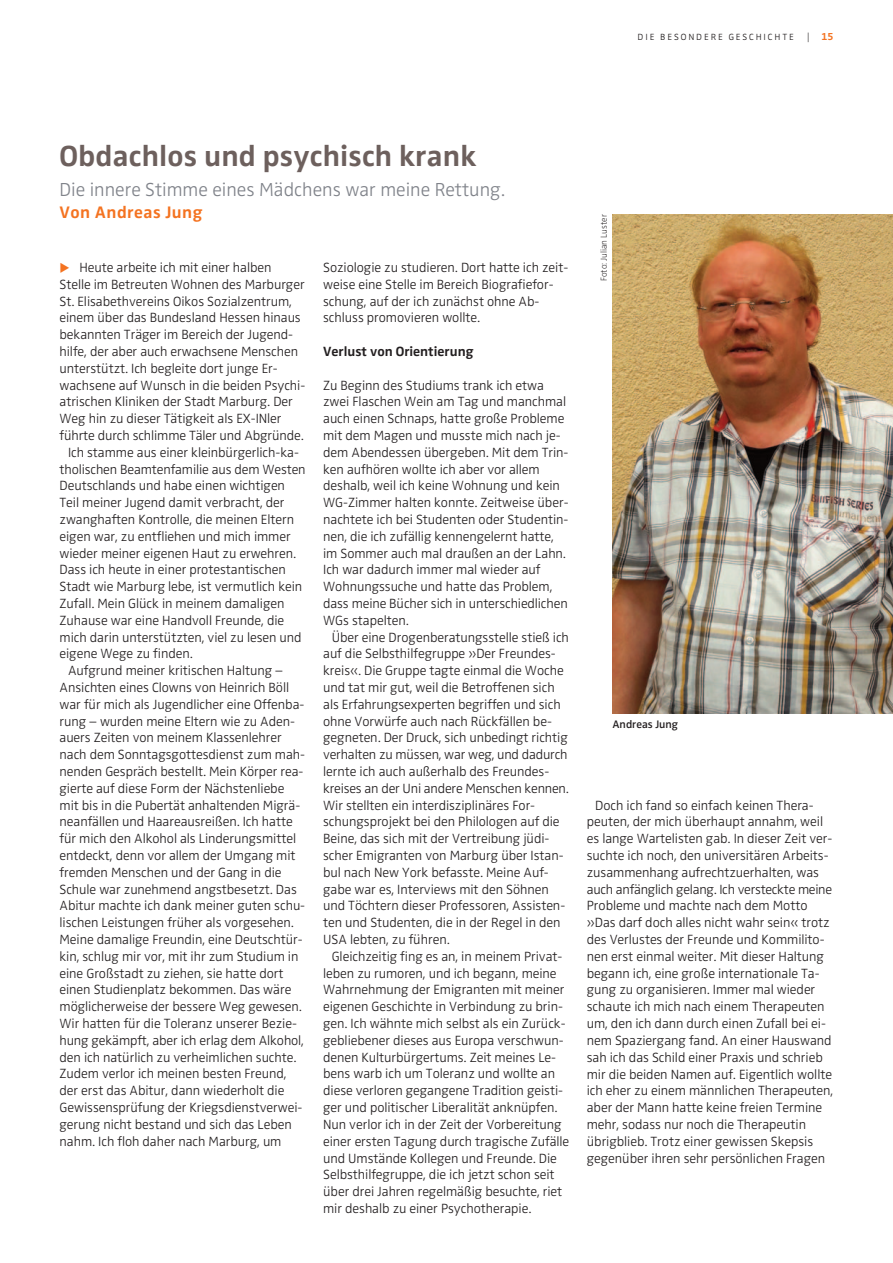
<style>
.page{position:relative;width:893px;height:1263px;background:#fff}
.page>*{position:absolute;margin:0;border:0;box-sizing:border-box;transform-origin:0 0}
.t1{font:30px "Zwo w 6";letter-spacing:.005em;color:#6d605d}
.t2{font:19.5px "Zwo w 2";color:#80838a}
.t3{font:17.25px "Zwo w 6";letter-spacing:.025em;color:#f47321}
.t4{font:13.8px/16.8px "Zwo w 2";letter-spacing:-.005em;color:#231f20}
.t5{font:13.8px "Zwo w 6";color:#231f20}
.t6{font:12px "Zwo w 1 SC";letter-spacing:.1em;color:#231f20}
.t7{font:11.25px "Zwo w 5";color:#231f20}
.t8{font:9px "Zwo w 1";color:#231f20}
.s1{font-family:"Zwo w 1";font-size:10.5px}
.s2{font-family:"Zwo w 6";font-size:10.5px;color:#f47321}
.s3{font-family:"Zwo w 6 SC Exp";color:#f47321}
</style>
<div class="page">
<img style="left:612px;top:214px;width:281px;height:499px">
<p class="t6" style="left:637px;top:29px;width:198px">die besondere geschichte <span class="s1">|</span> <span class="s2">15</span></p>
<h1 class="t1" style="left:60px;top:145px;width:418px">Obdachlos und psychisch krank</h1>
<h2 class="t2" style="left:60px;top:182px;width:447px">Die innere Stimme eines Mädchens war meine Rettung.</h2>
<p class="t3" style="left:60px;top:206px;width:144px">Von Andreas Jung</p>
<p class="t4" style="left:60px;top:260px;width:213px"><span class="s3">p</span> Heute arbeite ich mit einer halben</p>
<p class="t4" style="left:60px;top:277px;width:247px">Stelle im Betreuten Wohnen des Marburger</p>
<p class="t4" style="left:60px;top:294px;width:234px">St. Elisabethvereins Oikos Sozialzentrum,</p>
<p class="t4" style="left:60px;top:311px;width:243px">einem über das Bundesland Hessen hinaus</p>
<p class="t4" style="left:60px;top:327px;width:235px">bekannten Träger im Bereich der Jugend-</p>
<p class="t4" style="left:60px;top:344px;width:240px">hilfe, der aber auch erwachsene Menschen</p>
<p class="t4" style="left:60px;top:361px;width:220px">unterstützt. Ich begleite dort junge Er-</p>
<p class="t4" style="left:60px;top:378px;width:247px">wachsene auf Wunsch in die beiden Psychi-</p>
<p class="t4" style="left:60px;top:395px;width:235px">atrischen Kliniken der Stadt Marburg. Der</p>
<p class="t4" style="left:60px;top:411px;width:224px">Weg hin zu dieser Tätigkeit als EX-INler</p>
<p class="t4" style="left:60px;top:428px;width:246px">führte durch schlimme Täler und Abgründe.</p>
<p class="t4" style="left:68px;top:445px;width:232px">Ich stamme aus einer kleinbürgerlich-ka-</p>
<p class="t4" style="left:60px;top:462px;width:248px">tholischen Beamtenfamilie aus dem Westen</p>
<p class="t4" style="left:60px;top:479px;width:227px">Deutschlands und habe einen wichtigen</p>
<p class="t4" style="left:60px;top:495px;width:226px">Teil meiner Jugend damit verbracht, der</p>
<p class="t4" style="left:60px;top:512px;width:236px">zwanghaften Kontrolle, die meinen Eltern</p>
<p class="t4" style="left:60px;top:529px;width:233px">eigen war, zu entfliehen und mich immer</p>
<p class="t4" style="left:60px;top:546px;width:238px">wieder meiner eigenen Haut zu erwehren.</p>
<p class="t4" style="left:60px;top:563px;width:228px">Dass ich heute in einer protestantischen</p>
<p class="t4" style="left:60px;top:579px;width:244px">Stadt wie Marburg lebe, ist vermutlich kein</p>
<p class="t4" style="left:60px;top:596px;width:227px">Zufall. Mein Glück in meinem damaligen</p>
<p class="t4" style="left:60px;top:613px;width:226px">Zuhause war eine Handvoll Freunde, die</p>
<p class="t4" style="left:60px;top:630px;width:244px">mich darin unterstützten, viel zu lesen und</p>
<p class="t4" style="left:60px;top:647px;width:135px">eigene Wege zu finden.</p>
<p class="t4" style="left:68px;top:663px;width:216px">Aufgrund meiner kritischen Haltung –</p>
<p class="t4" style="left:60px;top:680px;width:231px">Ansichten eines Clowns von Heinrich Böll</p>
<p class="t4" style="left:60px;top:697px;width:246px">war für mich als Jugendlicher eine Offenba-</p>
<p class="t4" style="left:60px;top:714px;width:237px">rung – wurden meine Eltern wie zu Aden-</p>
<p class="t4" style="left:60px;top:731px;width:224px">auers Zeiten von meinem Klassenlehrer</p>
<p class="t4" style="left:60px;top:747px;width:247px">nach dem Sonntagsgottesdienst zum mah-</p>
<p class="t4" style="left:60px;top:764px;width:245px">nenden Gespräch bestellt. Mein Körper rea-</p>
<p class="t4" style="left:60px;top:781px;width:226px">gierte auf diese Form der Nächstenliebe</p>
<p class="t4" style="left:60px;top:798px;width:242px">mit bis in die Pubertät anhaltenden Migrä-</p>
<p class="t4" style="left:60px;top:815px;width:235px">neanfällen und Haareausreißen. Ich hatte</p>
<p class="t4" style="left:60px;top:831px;width:238px">für mich den Alkohol als Linderungsmittel</p>
<p class="t4" style="left:60px;top:848px;width:238px">entdeckt, denn vor allem der Umgang mit</p>
<p class="t4" style="left:60px;top:865px;width:224px">fremden Menschen und der Gang in die</p>
<p class="t4" style="left:60px;top:882px;width:239px">Schule war zunehmend angstbesetzt. Das</p>
<p class="t4" style="left:60px;top:899px;width:247px">Abitur machte ich dank meiner guten schu-</p>
<p class="t4" style="left:60px;top:915px;width:236px">lischen Leistungen früher als vorgesehen.</p>
<p class="t4" style="left:60px;top:932px;width:245px">Meine damalige Freundin, eine Deutschtür-</p>
<p class="t4" style="left:60px;top:949px;width:240px">kin, schlug mir vor, mit ihr zum Studium in</p>
<p class="t4" style="left:60px;top:966px;width:226px">eine Großstadt zu ziehen, sie hatte dort</p>
<p class="t4" style="left:60px;top:983px;width:233px">einen Studienplatz bekommen. Das wäre</p>
<p class="t4" style="left:60px;top:999px;width:244px">möglicherweise der bessere Weg gewesen.</p>
<p class="t4" style="left:60px;top:1016px;width:239px">Wir hatten für die Toleranz unserer Bezie-</p>
<p class="t4" style="left:60px;top:1033px;width:246px">hung gekämpft, aber ich erlag dem Alkohol,</p>
<p class="t4" style="left:60px;top:1050px;width:239px">den ich natürlich zu verheimlichen suchte.</p>
<p class="t4" style="left:60px;top:1067px;width:229px">Zudem verlor ich meinen besten Freund,</p>
<p class="t4" style="left:60px;top:1083px;width:226px">der erst das Abitur, dann wiederholt die</p>
<p class="t4" style="left:60px;top:1100px;width:244px">Gewissensprüfung der Kriegsdienstverwei-</p>
<p class="t4" style="left:60px;top:1117px;width:234px">gerung nicht bestand und sich das Leben</p>
<p class="t4" style="left:60px;top:1134px;width:223px">nahm. Ich floh daher nach Marburg, um</p>
<p class="t4" style="left:323px;top:260px;width:247px">Soziologie zu studieren. Dort hatte ich zeit&shy;weise eine Stelle im Bereich Biografiefor&shy;schung, auf der ich zunächst ohne Ab&shy;schluss promovieren wollte.</p>
<p class="t5" style="left:323px;top:346px;width:152px">Verlust von Orientierung</p>
<p class="t4" style="left:323px;top:378px;width:247px">Zu Beginn des Studiums trank ich etwa zwei Flaschen Wein am Tag und manchmal auch einen Schnaps, hatte große Probleme mit dem Magen und musste mich nach je&shy;dem Abendessen übergeben. Mit dem Trin&shy;ken aufhören wollte ich aber vor allem deshalb, weil ich keine Wohnung und kein WG-Zimmer halten konnte. Zeitweise über&shy;nachtete ich bei Studenten oder Studentin&shy;nen, die ich zufällig kennengelernt hatte, im Sommer auch mal draußen an der Lahn.<br>Ich war dadurch immer mal wieder auf Wohnungssuche und hatte das Problem, dass meine Bücher sich in unterschiedlichen WGs stapelten.</p>
<p class="t4" style="left:323px;top:630px;width:247px;text-indent:9px">Über eine Drogenberatungsstelle stieß ich auf die Selbsthilfegruppe »Der Freundes&shy;kreis«. Die Gruppe tagte einmal die Woche und tat mir gut, weil die Betroffenen sich als Erfahrungsexperten begriffen und sich ohne Vorwürfe auch nach Rückfällen be&shy;gegneten. Der Druck, sich unbedingt richtig verhalten zu müssen, war weg, und dadurch lernte ich auch außerhalb des Freundes&shy;kreises an der Uni andere Menschen kennen.<br>Wir stellten ein interdisziplinäres For&shy;schungsprojekt bei den Philologen auf die Beine, das sich mit der Vertreibung jüdi&shy;scher Emigranten von Marburg über Istan&shy;bul nach New York befasste. Meine Auf&shy;gabe war es, Interviews mit den Söhnen und Töchtern dieser Professoren, Assisten&shy;ten und Studenten, die in der Regel in den USA lebten, zu führen.</p>
<p class="t4" style="left:323px;top:949px;width:248px;text-indent:9px">Gleichzeitig fing es an, in meinem Privat&shy;leben zu rumoren, und ich begann, meine Wahrnehmung der Emigranten mit meiner eigenen Geschichte in Verbindung zu brin&shy;gen. Ich wähnte mich selbst als ein Zurück&shy;gebliebener dieses aus Europa verschwun&shy;denen Kulturbürgertums. Zeit meines Le&shy;bens warb ich um Toleranz und wollte an diese verloren gegangene Tradition geisti&shy;ger und politischer Liberalität anknüpfen.<br>Nun verlor ich in der Zeit der Vorbereitung einer ersten Tagung durch tragische Zufälle und Umstände Kollegen und Freunde. Die Selbsthilfegruppe, die ich jetzt schon seit über drei Jahren regelmäßig besuchte, riet mir deshalb zu einer Psychotherapie.</p>
<p class="t8" style="left:600px;top:281px;width:68px;rotate:-90deg">Foto: Julian Luster</p>
<p class="t7" style="left:612px;top:720px;width:67px">Andreas Jung</p>
<p class="t4" style="left:587px;top:798px;width:248px;text-indent:9px">Doch ich fand so einfach keinen Thera&shy;peuten, der mich überhaupt annahm, weil es lange Wartelisten gab. In dieser Zeit ver&shy;suchte ich noch, den universitären Arbeits&shy;zusammenhang aufrechtzuerhalten, was auch anfänglich gelang. Ich versteckte meine Probleme und machte nach dem Motto »Das darf doch alles nicht wahr sein« trotz des Verlustes der Freunde und Kommilito&shy;nen erst einmal weiter. Mit dieser Haltung begann ich, eine große internationale Ta&shy;gung zu organisieren. Immer mal wieder schaute ich mich nach einem Therapeuten um, den ich dann durch einen Zufall bei ei&shy;nem Spaziergang fand. An einer Hauswand sah ich das Schild einer Praxis und schrieb mir die beiden Namen auf. Eigentlich wollte ich eher zu einem männlichen Therapeuten, aber der Mann hatte keine freien Termine mehr, sodass nur noch die Therapeutin übrigblieb. Trotz einer gewissen Skepsis gegenüber ihren sehr persönlichen Fragen</p>
</div>
